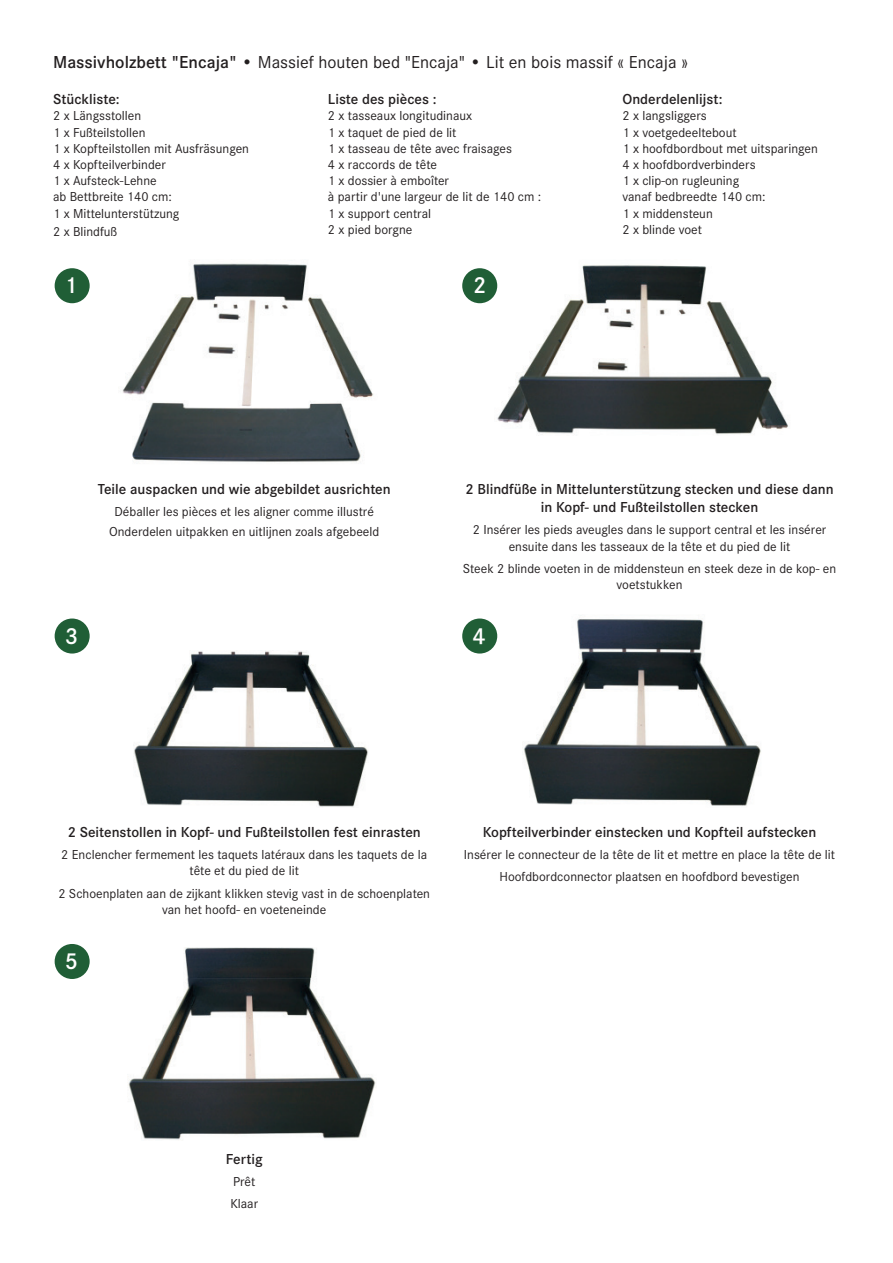
<style>
.page{position:relative;width:893px;height:1263px;background:#fff}
.page>*{position:absolute;margin:0;border:0;box-sizing:border-box;transform-origin:0 0}
.t1{font:600 24px "Corporate S";color:#fff}
.t2{font:18px "Corporate S";color:#231f20}
.t3{font:600 15px/18px "Corporate S";color:#231f20;text-align:center}
.t4{font:13.5px/16.2px "Corporate S";color:#231f20;text-align:center}
.s1{font-weight:600}
</style>
<div class="page">
<img style="left:122px;top:263px;width:252px;height:199px">
<img style="left:494px;top:265px;width:295px;height:170px">
<img style="left:133px;top:651px;width:235px;height:156px">
<img style="left:523px;top:615px;width:238px;height:191px">
<img style="left:128px;top:947px;width:248px;height:193px">
<div style="left:55px;top:268px;width:35px;height:35px;background:#205e36;border-radius:50%"></div>
<div style="left:462px;top:268px;width:35px;height:35px;background:#205e36;border-radius:50%"></div>
<div style="left:55px;top:618px;width:35px;height:35px;background:#205e36;border-radius:50%"></div>
<div style="left:55px;top:944px;width:35px;height:35px;background:#205e36;border-radius:50%"></div>
<div style="left:462px;top:618px;width:35px;height:35px;background:#205e36;border-radius:50%"></div>
<h2 class="t2" style="left:53px;top:52px;width:636px"><span class="s1">Massivholzbett "Encaja"</span> • Massief houten bed "Encaja" • Lit en bois massif « Encaja »</h2>
<p class="t3" style="left:53px;top:90px;width:68px">Stückliste:</p>
<p class="t4" style="left:53px;top:108px;width:197px;text-align:left">2 x Längsstollen<br>1 x Fußteilstollen<br>1 x Kopfteilstollen mit Ausfräsungen<br>4 x Kopfteilverbinder<br>1 x Aufsteck-Lehne<br>ab Bettbreite 140 cm:<br>1 x Mittelunterstützung</p>
<p class="t4" style="left:53px;top:223px;width:66px">2 x Blindfuß</p>
<p class="t3" style="left:328px;top:90px;width:110px">Liste des pièces :</p>
<p class="t4" style="left:328px;top:108px;width:215px;text-align:left">2 x tasseaux longitudinaux<br>1 x taquet de pied de lit<br>1 x tasseau de tête avec fraisages<br>4 x raccords de tête<br>1 x dossier à emboîter<br>à partir d'une largeur de lit de 140 cm :<br>1 x support central<br>2 x pied borgne</p>
<h1 class="t1" style="left:64px;top:272px;width:15px">1</h1>
<h1 class="t1" style="left:473px;top:272px;width:15px">2</h1>
<p class="t3" style="left:622px;top:90px;width:102px">Onderdelenlijst:</p>
<p class="t4" style="left:622px;top:108px;width:197px;text-align:left">2 x langsliggers<br>1 x voetgedeeltebout<br>1 x hoofdbordbout met uitsparingen<br>4 x hoofdbordverbinders<br>1 x clip-on rugleuning<br>vanaf bedbreedte 140 cm:<br>1 x middensteun<br>2 x blinde voet</p>
<p class="t3" style="left:98px;top:480px;width:294px">Teile auspacken und wie abgebildet ausrichten</p>
<p class="t4" style="left:109px;top:502px;width:272px;line-height:19.2px">Déballer les pièces et les aligner comme illustré<br>Onderdelen uitpakken en uitlijnen zoals afgebeeld</p>
<h1 class="t1" style="left:65px;top:622px;width:15px">3</h1>
<p class="t3" style="left:465px;top:480px;width:370px">2 Blindfüße in Mittelunterstützung stecken und diese dann in Kopf- und Fußteilstollen stecken</p>
<p class="t4" style="left:473px;top:522px;width:355px">2 Insérer les pieds aveugles dans le support central et les insérer ensuite dans les tasseaux de la tête et du pied de lit</p>
<p class="t4" style="left:463px;top:560px;width:375px">Steek 2 blinde voeten in de middensteun en steek deze in de kop- en voetstukken</p>
<h1 class="t1" style="left:472px;top:622px;width:15px">4</h1>
<p class="t3" style="left:68px;top:823px;width:355px">2 Seitenstollen in Kopf- und Fußteilstollen fest einrasten</p>
<p class="t4" style="left:61px;top:847px;width:367px">2 Enclencher fermement les taquets latéraux dans les taquets de la tête et du pied de lit</p>
<p class="t4" style="left:58px;top:885px;width:373px">2 Schoenplaten aan de zijkant klikken stevig vast in de schoenplaten van het hoofd- en voeteneinde</p>
<h1 class="t1" style="left:65px;top:947px;width:15px">5</h1>
<p class="t3" style="left:483px;top:823px;width:335px">Kopfteilverbinder einstecken und Kopfteil aufstecken</p>
<p class="t4" style="left:464px;top:844px;width:373px;line-height:22.2px">Insérer le connecteur de la tête de lit et mettre en place la tête de lit<br>Hoofdbordconnector plaatsen en hoofdbord bevestigen</p>
<p class="t3" style="left:226px;top:1150px;width:38px">Fertig</p>
<p class="t4" style="left:230px;top:1171px;width:29px;line-height:22.2px;text-align:left">Prêt<br>Klaar</p>
</div>
